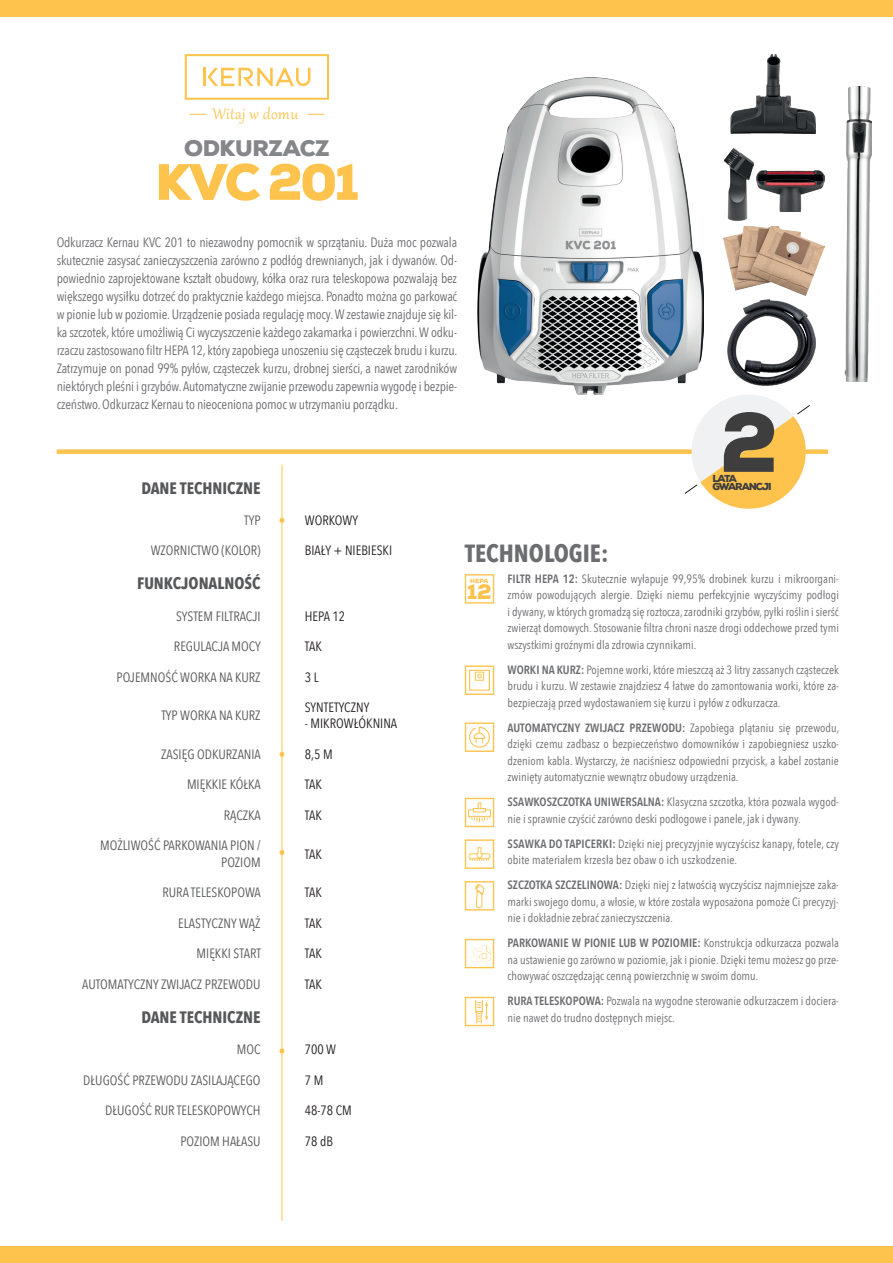
<style>
.page{position:relative;width:893px;height:1263px;background:#fff}
.page>*{position:absolute;margin:0;border:0;box-sizing:border-box;transform-origin:0 0}
.t1{font:900 84.3px "Nexa";color:#3e3e3f}
.t2{font:900 51px "Nexa";letter-spacing:-.05em;color:#fec34d}
.t3{font:700 24.75px "Avenir Next Condensed";color:#6c6d70}
.t4{font:900 22.5px "Nexa";letter-spacing:-.015em;color:#848689}
.t5{font:900 21px "Nexa";color:#fec34d}
.t6{font:18.9px "Gabriola";letter-spacing:.02em;color:#fec34d}
.t7{font:700 16.5px "Avenir Next Condensed";color:#57585a}
.t8{font:13.5px/18px "Avenir Next Condensed";letter-spacing:-.015em;color:#6c6d70;text-align:justify}
.t9{font:13.5px/16.2px "Avenir Next Condensed";color:#57585a;text-align:right}
.t10{font:13.5px "Avenir Next Condensed";color:#231f20}
.t11{font:12px/16.5px "Avenir Next Condensed";color:#6c6d70;text-align:justify}
.t12{font:900 10.05px/8.2px "Nexa";letter-spacing:-.1em;color:#3e3e3f}
.t13{font:900 6.15px "Nexa";color:#fec34d}
.s1{font-weight:600}
</style>
<div class="page">
<img style="left:724px;top:226px;width:100px;height:70px">
<div style="left:0;top:0;width:893px;height:16px;background:#fec34d"></div>
<svg style="left:185px;top:54px;width:144px;height:46px"></svg>
<hr style="left:203px;top:68px;width:3px;height:18px;background:#fec34d">
<svg style="left:189px;top:114px;width:17px;height:1px"></svg>
<svg style="left:308px;top:114px;width:16px;height:1px"></svg>
<svg style="left:279px;top:518px;width:5px;height:5px"></svg>
<svg style="left:279px;top:1048px;width:5px;height:5px"></svg>
<div style="left:57px;top:449px;width:771px;height:5px;background:#fec34d"></div>
<hr style="left:282px;top:465px;width:1px;height:756px;background:#fec34d">
<svg style="left:279px;top:752px;width:5px;height:5px"></svg>
<svg style="left:279px;top:850px;width:5px;height:5px"></svg>
<div style="left:0;top:1247px;width:893px;height:16px;background:#fec34d"></div>
<svg style="left:465px;top:574px;width:29px;height:29px"></svg>
<svg style="left:465px;top:665px;width:29px;height:30px"></svg>
<svg style="left:465px;top:722px;width:29px;height:30px"></svg>
<svg style="left:465px;top:798px;width:29px;height:29px"></svg>
<svg style="left:465px;top:839px;width:29px;height:30px"></svg>
<svg style="left:465px;top:881px;width:29px;height:29px"></svg>
<svg style="left:465px;top:939px;width:29px;height:29px"></svg>
<svg style="left:465px;top:997px;width:29px;height:29px"></svg>
<img style="left:477px;top:77px;width:227px;height:318px">
<svg style="left:684px;top:389px;width:127px;height:120px"></svg>
<img style="left:724px;top:148px;width:29px;height:72px">
<img style="left:844px;top:86px;width:27px;height:296px">
<img style="left:757px;top:171px;width:67px;height:41px">
<img style="left:731px;top:54px;width:85px;height:79px">
<img style="left:728px;top:299px;width:88px;height:86px">
<h3 class="t6" style="left:213px;top:106px;width:87px">Witaj w domu</h3>
<h3 class="t4" style="left:184px;top:134px;width:147px">ODKURZACZ</h3>
<h2 class="t2" style="left:155px;top:149px;width:205px">KVC 201</h2>
<p class="t8" style="left:57px;top:233px;width:402px">Odkurzacz Kernau KVC 201 to niezawodny pomocnik w sprzątaniu. Duża moc pozwala skutecznie zasysać zanieczyszczenia zarówno z podłóg drewnianych, jak i dywanów. Od&shy;powiednio zaprojektowane kształt obudowy, kółka oraz rura teleskopowa pozwalają bez większego wysiłku dotrzeć do praktycznie każdego miejsca. Ponadto można go parkować w pionie lub w poziomie. Urządzenie posiada regulację mocy. W zestawie znajduje się kil&shy;ka szczotek, które umożliwią Ci wyczyszczenie każdego zakamarka i powierzchni. W odku&shy;rzaczu zastosowano filtr HEPA 12, który zapobiega unoszeniu się cząsteczek brudu i kurzu.<br>Zatrzymuje on ponad 99% pyłów, cząsteczek kurzu, drobnej sierści, a nawet zarodników niektórych pleśni i grzybów. Automatyczne zwijanie przewodu zapewnia wygodę i bezpie&shy;czeństwo. Odkurzacz Kernau to nieoceniona pomoc w utrzymaniu porządku.</p>
<h1 class="t1" style="left:720px;top:388px;width:60px">2</h1>
<h3 class="t7" style="left:141px;top:478px;width:121px">DANE TECHNICZNE</h3>
<p class="t9" style="left:244px;top:511px;width:18px">TYP</p>
<p class="t10" style="left:305px;top:508px;width:55px">WORKOWY</p>
<p class="t9" style="left:151px;top:542px;width:111px">WZORNICTWO (KOLOR)</p>
<p class="t10" style="left:305px;top:539px;width:89px">BIAŁY + NIEBIESKI</p>
<h3 class="t7" style="left:137px;top:573px;width:125px">FUNKCJONALNOŚĆ</h3>
<p class="t9" style="left:176px;top:607px;width:86px">SYSTEM FILTRACJI</p>
<p class="t10" style="left:305px;top:604px;width:42px">HEPA 12</p>
<p class="t9" style="left:174px;top:638px;width:89px">REGULACJA MOCY</p>
<p class="t10" style="left:305px;top:635px;width:19px">TAK</p>
<p class="t9" style="left:116px;top:668px;width:146px">POJEMNOŚĆ WORKA NA KURZ</p>
<p class="t10" style="left:305px;top:665px;width:15px">3 L</p>
<p class="t9" style="left:161px;top:707px;width:101px">TYP WORKA NA KURZ</p>
<p class="t10" style="left:305px;top:696px;width:66px">SYNTETYCZNY</p>
<p class="t10" style="left:305px;top:712px;width:94px">- MIKROWŁÓKNINA</p>
<p class="t9" style="left:161px;top:745px;width:101px">ZASIĘG ODKURZANIA</p>
<p class="t10" style="left:305px;top:743px;width:29px">8,5 M</p>
<p class="t9" style="left:187px;top:776px;width:75px">MIĘKKIE KÓŁKA</p>
<p class="t10" style="left:305px;top:773px;width:19px">TAK</p>
<p class="t9" style="left:224px;top:806px;width:39px">RĄCZKA</p>
<p class="t10" style="left:305px;top:804px;width:19px">TAK</p>
<p class="t9" style="left:100px;top:837px;width:162px">MOŻLIWOŚĆ PARKOWANIA PION /<br>POZIOM</p>
<p class="t10" style="left:305px;top:842px;width:19px">TAK</p>
<p class="t9" style="left:162px;top:884px;width:100px">RURA TELESKOPOWA</p>
<p class="t10" style="left:305px;top:881px;width:19px">TAK</p>
<p class="t9" style="left:178px;top:914px;width:84px">ELASTYCZNY WĄŻ</p>
<p class="t10" style="left:305px;top:911px;width:19px">TAK</p>
<p class="t9" style="left:197px;top:945px;width:66px">MIĘKKI START</p>
<p class="t10" style="left:305px;top:942px;width:19px">TAK</p>
<p class="t9" style="left:82px;top:975px;width:180px">AUTOMATYCZNY ZWIJACZ PRZEWODU</p>
<p class="t10" style="left:305px;top:972px;width:19px">TAK</p>
<h3 class="t7" style="left:141px;top:1007px;width:121px">DANE TECHNICZNE</h3>
<p class="t9" style="left:237px;top:1041px;width:25px">MOC</p>
<p class="t10" style="left:305px;top:1038px;width:33px">700 W</p>
<p class="t9" style="left:83px;top:1071px;width:179px">DŁUGOŚĆ PRZEWODU ZASILAJĄCEGO</p>
<p class="t10" style="left:305px;top:1068px;width:20px">7 M</p>
<p class="t9" style="left:105px;top:1102px;width:157px">DŁUGOŚĆ RUR TELESKOPOWYCH</p>
<p class="t10" style="left:305px;top:1099px;width:49px">48-78 CM</p>
<p class="t9" style="left:180px;top:1132px;width:82px">POZIOM HAŁASU</p>
<p class="t10" style="left:305px;top:1129px;width:30px">78 dB</p>
<p class="t12" style="left:712px;top:474px;width:61px">LATA<br>GWARANCJI</p>
<h3 class="t3" style="left:465px;top:538px;width:145px">TECHNOLOGIE:</h3>
<p class="t11" style="left:507px;top:570px;width:333px"><span class="s1">FILTR HEPA 12:</span> Skutecznie wyłapuje 99,95% drobinek kurzu i mikroorgani&shy;zmów powodujących alergie. Dzięki niemu perfekcyjnie wyczyścimy podłogi i dywany, w których gromadzą się roztocza, zarodniki grzybów, pyłki roślin i sierść zwierząt domowych. Stosowanie filtra chroni nasze drogi oddechowe przed tymi wszystkimi groźnymi dla zdrowia czynnikami.</p>
<p class="t11" style="left:507px;top:661px;width:333px"><span class="s1">WORKI NA KURZ:</span> Pojemne worki, które mieszczą aż 3 litry zassanych cząsteczek brudu i kurzu. W zestawie znajdziesz 4 łatwe do zamontowania worki, które za&shy;bezpieczają przed wydostawaniem się kurzu i pyłów z odkurzacza.</p>
<p class="t11" style="left:507px;top:719px;width:333px"><span class="s1">AUTOMATYCZNY ZWIJACZ PRZEWODU:</span> Zapobiega plątaniu się przewodu, dzięki czemu zadbasz o bezpieczeństwo domowników i zapobiegniesz uszko&shy;dzeniom kabla. Wystarczy, że naciśniesz odpowiedni przycisk, a kabel zostanie zwinięty automatycznie wewnątrz obudowy urządzenia.</p>
<p class="t11" style="left:507px;top:793px;width:333px"><span class="s1">SSAWKOSZCZOTKA UNIWERSALNA:</span> Klasyczna szczotka, która pozwala wygod&shy;nie i sprawnie czyścić zarówno deski podłogowe i panele, jak i dywany.</p>
<p class="t11" style="left:507px;top:835px;width:333px"><span class="s1">SSAWKA DO TAPICERKI:</span> Dzięki niej precyzyjnie wyczyścisz kanapy, fotele, czy obite materiałem krzesła bez obaw o ich uszkodzenie.</p>
<p class="t11" style="left:507px;top:876px;width:333px"><span class="s1">SZCZOTKA SZCZELINOWA:</span> Dzięki niej z łatwością wyczyścisz najmniejsze zaka&shy;marki swojego domu, a włosie, w które została wyposażona pomoże Ci precyzyj&shy;nie i dokładnie zebrać zanieczyszczenia.</p>
<p class="t11" style="left:507px;top:934px;width:333px"><span class="s1">PARKOWANIE W PIONIE LUB W POZIOMIE:</span> Konstrukcja odkurzacza pozwala na ustawienie go zarówno w poziomie, jak i pionie. Dzięki temu możesz go prze&shy;chowywać oszczędzając cenną powierzchnię w swoim domu.</p>
<p class="t11" style="left:507px;top:992px;width:333px"><span class="s1">RURA TELESKOPOWA:</span> Pozwala na wygodne sterowanie odkurzaczem i dociera&shy;nie nawet do trudno dostępnych miejsc.</p>
<p class="t13" style="left:470px;top:577px;width:19px">HEPA</p>
<h3 class="t5" style="left:467px;top:579px;width:26px">12</h3>
</div>
